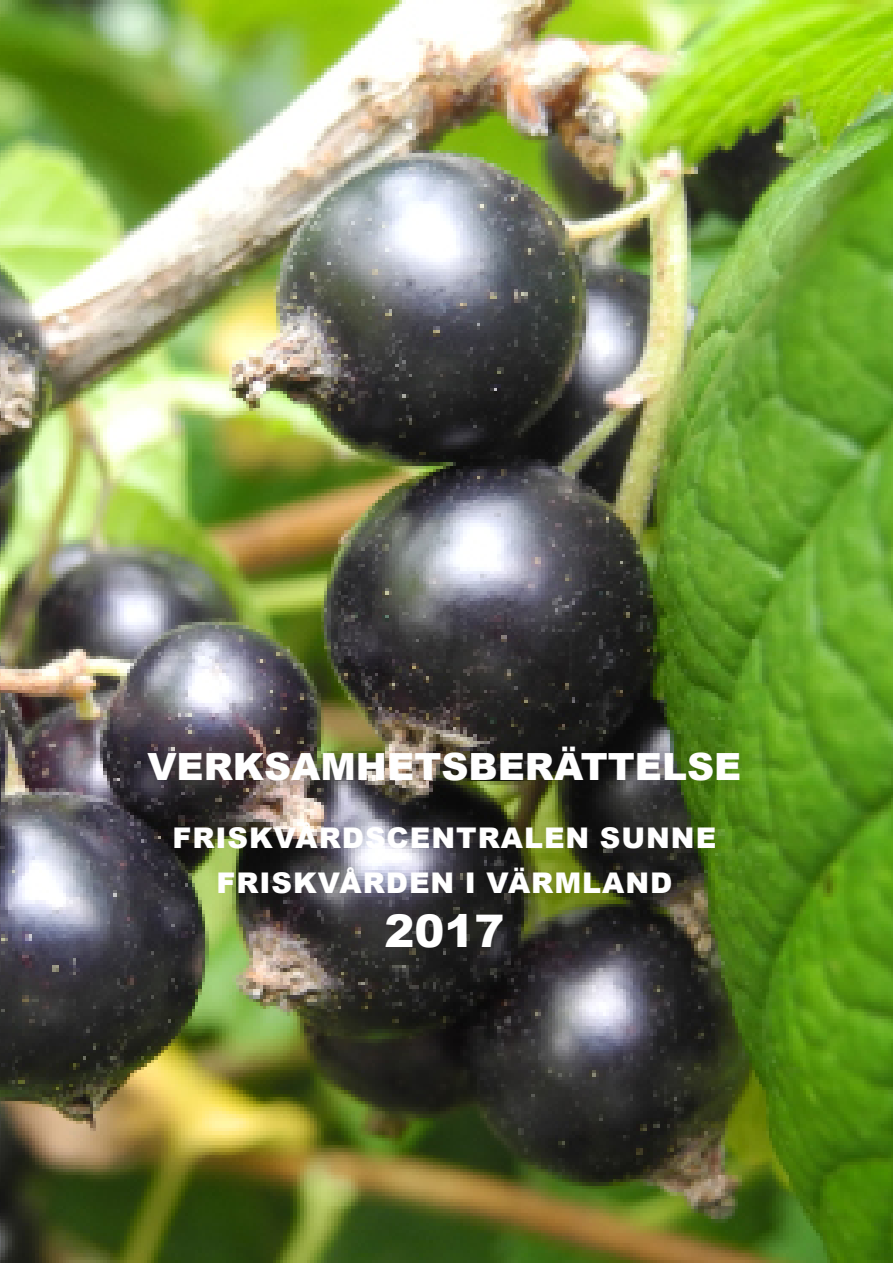
<style>
.page{position:relative;width:893px;height:1263px;background:#fff}
.page>*{position:absolute;margin:0;border:0;box-sizing:border-box;transform-origin:0 0}
.t1{font:900 45px "Arial";color:#fff}
.t2{font:900 37.5px "Arial";color:#fff}
.t3{font:900 28.5px/45px "Arial";letter-spacing:.035em;color:#fff;text-align:center}
</style>
<div class="page">
<img style="left:0;top:0;width:893px;height:1263px">
<h2 class="t2" style="left:147px;top:739px;width:595px">VERKSAMHETSBERÄTTELSE</h2>
<p class="t3" style="left:172px;top:814px;width:545px">FRISKVÅRDSCENTRALEN SUNNE<br>FRISKVÅRDEN I VÄRMLAND</p>
<h1 class="t1" style="left:384px;top:898px;width:122px">2017</h1>
</div>
